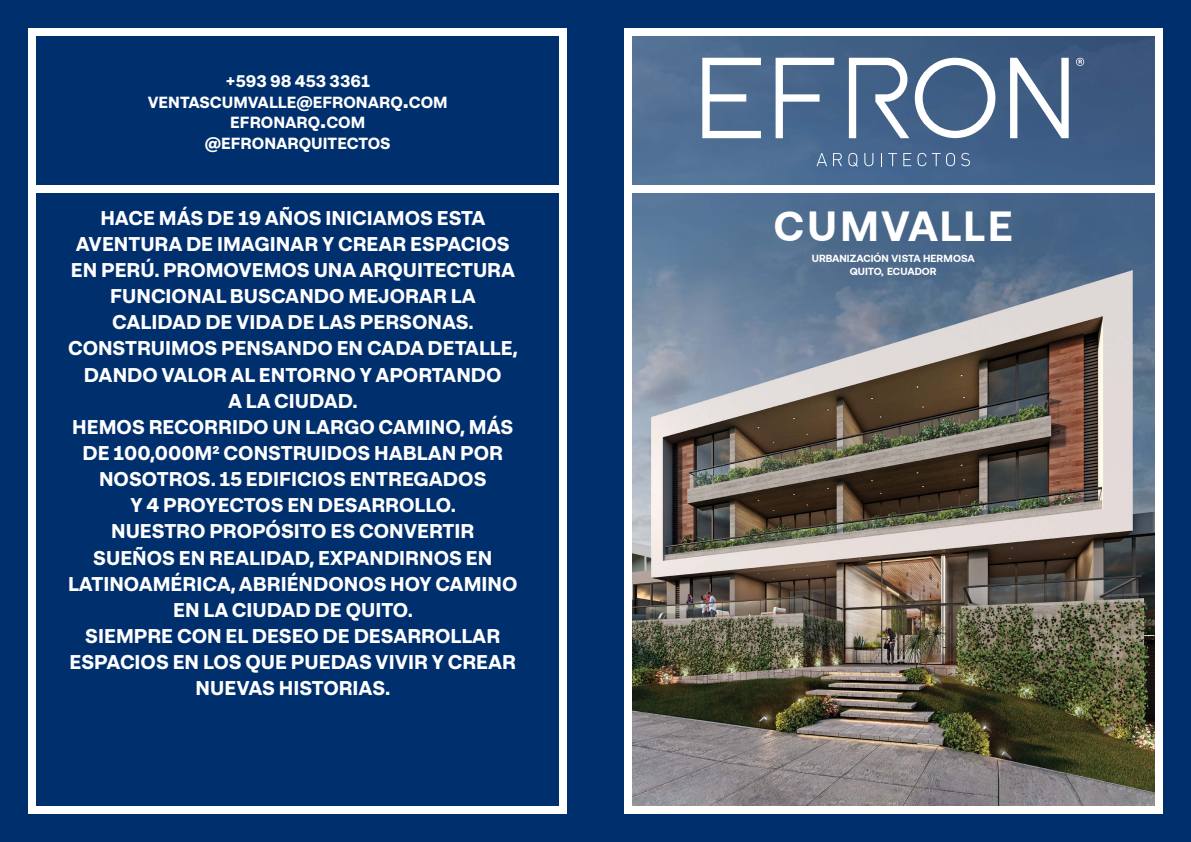
<style>
.page{position:relative;width:1191px;height:842px;background:#002f6e}
.page>*{position:absolute;margin:0;border:0;box-sizing:border-box;transform-origin:0 0}
.t1{font:700 43px "Aeonik";letter-spacing:.06em;color:#fff}
.t2{font:700 19.9px/26.1px "Approach";color:#fff;text-align:center}
.t3{font:700 16.8px "Approach";color:#fff}
.t4{font:700 16.1px/20.7px "Approach";color:#fff;text-align:center}
.t5{font:700 10.5px/13px "Aeonik";color:#fff;text-align:center}
.s1{font-size:16.8px}
.s2{font-size:23.1px}
</style>
<div class="page">
<img style="left:631px;top:36px;width:524px;height:770px">
<div style="left:624px;top:28px;width:538px;height:8px;background:#fff"></div>
<div style="left:624px;top:185px;width:538px;height:8px;background:#fff"></div>
<div style="left:624px;top:806px;width:538px;height:8px;background:#fff"></div>
<div style="left:624px;top:28px;width:7px;height:786px;background:#fff"></div>
<div style="left:1155px;top:28px;width:7px;height:786px;background:#fff"></div>
<svg style="left:816px;top:153px;width:11px;height:13px"></svg>
<svg style="left:833px;top:153px;width:9px;height:13px"></svg>
<svg style="left:848px;top:153px;width:10px;height:14px"></svg>
<svg style="left:864px;top:153px;width:9px;height:13px"></svg>
<svg style="left:881px;top:153px;width:1px;height:13px"></svg>
<svg style="left:888px;top:153px;width:9px;height:13px"></svg>
<svg style="left:903px;top:153px;width:8px;height:13px"></svg>
<svg style="left:917px;top:153px;width:23px;height:13px"></svg>
<svg style="left:946px;top:153px;width:9px;height:13px"></svg>
<svg style="left:961px;top:153px;width:9px;height:13px"></svg>
<svg style="left:702px;top:58px;width:59px;height:80px;background:#899db5"></svg>
<svg style="left:775px;top:58px;width:59px;height:80px;background:#758ca9"></svg>
<svg style="left:1010px;top:58px;width:58px;height:80px;background:#8497b0"></svg>
<svg style="left:849px;top:58px;width:146px;height:80px;background:#778da9"></svg>
<svg style="left:1076px;top:58px;width:8px;height:8px"></svg>
<div style="left:28px;top:185px;width:539px;height:8px;background:#fff"></div>
<div style="left:28px;top:28px;width:539px;height:8px;background:#fff"></div>
<div style="left:28px;top:806px;width:539px;height:8px;background:#fff"></div>
<div style="left:28px;top:28px;width:8px;height:786px;background:#fff"></div>
<div style="left:560px;top:28px;width:7px;height:786px;background:#fff"></div>
<p class="t3" style="left:225px;top:70px;width:146px">+593 98 453 3361</p>
<p class="t4" style="left:148px;top:91px;width:301px">VENTASCUMVALLE<span class="s1">@</span>EFRONARQ<span class="s2">.</span>COM<br>EFRONARQ<span class="s2">.</span>COM <span class="s1">@</span>EFRONARQUITECTOS</p>
<p class="t2" style="left:68px;top:204px;width:451px">HACE MÁS DE 19 AÑOS INICIAMOS ESTA<br>AVENTURA DE IMAGINAR Y CREAR ESPACIOS<br>EN PERÚ. PROMOVEMOS UNA ARQUITECTURA<br>FUNCIONAL BUSCANDO MEJORAR LA<br>CALIDAD DE VIDA DE LAS PERSONAS.<br>CONSTRUIMOS PENSANDO EN CADA DETALLE,<br>DANDO VALOR AL ENTORNO Y APORTANDO<br>A LA CIUDAD.<br>HEMOS RECORRIDO UN LARGO CAMINO, MÁS<br>DE 100,000M2 CONSTRUIDOS HABLAN POR<br>NOSOTROS. 15 EDIFICIOS ENTREGADOS<br>Y 4 PROYECTOS EN DESARROLLO.<br>NUESTRO PROPÓSITO ES CONVERTIR<br>SUEÑOS EN REALIDAD, EXPANDIRNOS EN<br>LATINOAMÉRICA, ABRIÉNDONOS HOY CAMINO<br>EN LA CIUDAD DE QUITO.<br>SIEMPRE CON EL DESEO DE DESARROLLAR<br>ESPACIOS EN LOS QUE PUEDAS VIVIR Y CREAR<br>NUEVAS HISTORIAS.</p>
<h1 class="t1" style="left:774px;top:201px;width:240px">CUMVALLE</h1>
<p class="t5" style="left:812px;top:252px;width:164px">URBANIZACIÓN VISTA HERMOSA<br>QUITO, ECUADOR</p>
</div>
